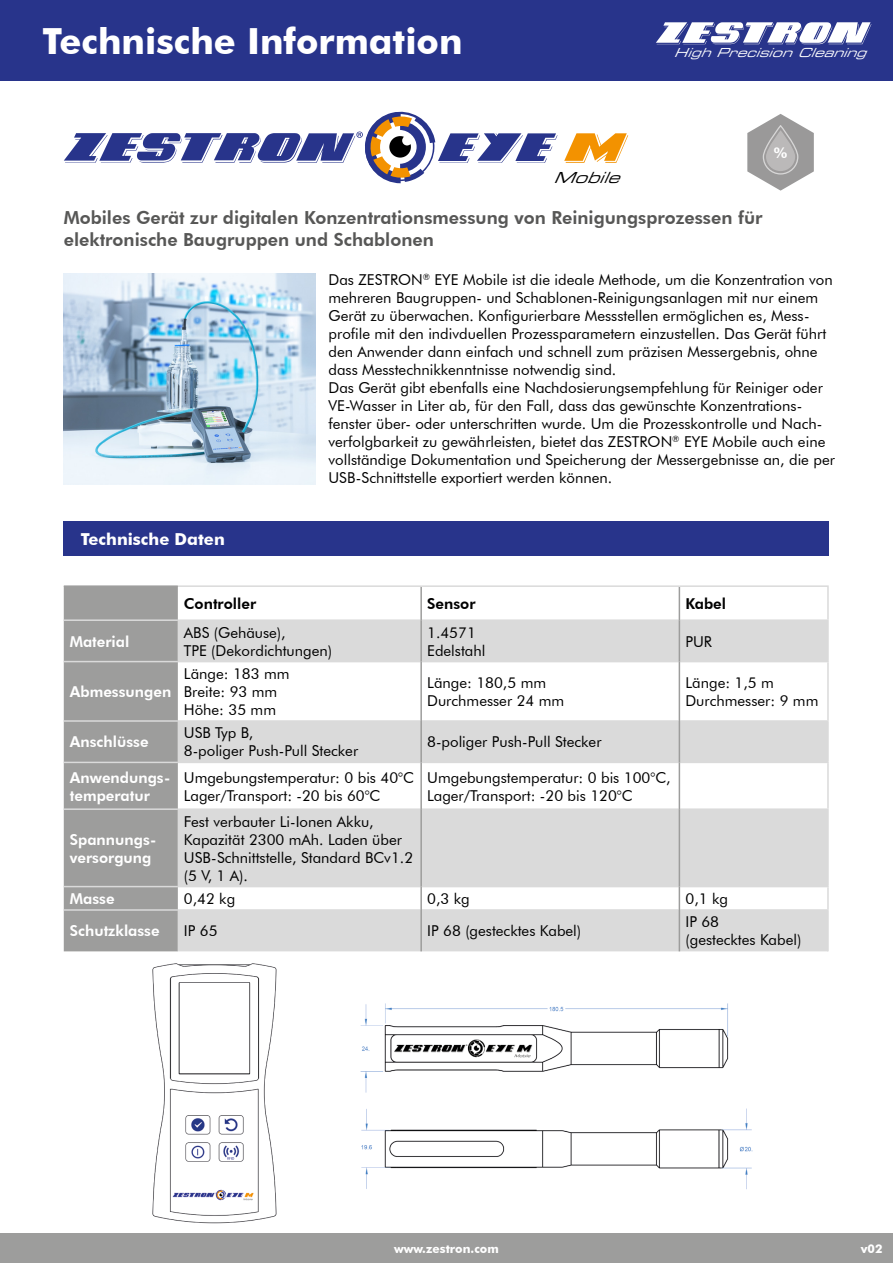
<style>
.page{position:relative;width:893px;height:1263px;background:#fff}
.page>*{position:absolute;margin:0;border:0;box-sizing:border-box;transform-origin:0 0}
.t1{font:700 36px "Futura BT";color:#fff}
.t2{font:800 18px/21.6px "Futura BT";color:#575756}
.t3{font:700 16.5px "Futura BT";color:#fff}
.t4{font:italic 15.3px "Eurostile LT Std Ex 2";color:#000}
.t5{font:15px/18px "Futura BT";color:#000}
.t6{font:800 15px/18px "Futura BT";color:#fff}
.t7{font:800 15px "Futura BT";color:#000}
.t8{font:700 14.7px "Futura BT";color:#fff}
.t9{font:italic 12.45px "Eurostile LT Std Ex 2";color:#fff}
.t10{font:700 12px "Futura BT";color:#fff}
</style>
<div class="page">
<div style="left:0;top:0;width:893px;height:81px;background:#28348b"></div>
<svg style="left:656px;top:22px;width:215px;height:22px"></svg>
<svg style="left:64px;top:111px;width:493px;height:72px"></svg>
<svg style="left:564px;top:133px;width:64px;height:30px"></svg>
<svg style="left:747px;top:114px;width:67px;height:77px"></svg>
<svg style="left:763px;top:126px;width:35px;height:48px"></svg>
<div style="left:763px;top:125px;width:35px;height:50px;border:1px solid #fff;border-radius:17px"></div>
<svg style="left:766px;top:130px;width:29px;height:41px"></svg>
<img style="left:64px;top:273px;width:252px;height:212px">
<div style="left:64px;top:522px;width:765px;height:34px;background:#28348b"></div>
<div style="left:64px;top:587px;width:114px;height:364px;background:#9d9d9c"></div>
<svg style="left:178px;top:621px;width:649px;height:330px;fill:#dadada"></svg>
<hr style="left:178px;top:585px;width:243px;height:2px;background:#dadada">
<hr style="left:421px;top:585px;width:258px;height:2px;background:#dadada">
<hr style="left:679px;top:585px;width:150px;height:2px;background:#dadada">
<hr style="left:827px;top:587px;width:2px;height:32px;background:#dadada">
<hr style="left:64px;top:619px;width:114px;height:2px;background:#dadada">
<hr style="left:178px;top:619px;width:242px;height:2px;background:#dadada">
<hr style="left:422px;top:619px;width:257px;height:2px;background:#dadada">
<hr style="left:680px;top:619px;width:149px;height:2px;background:#dadada">
<hr style="left:827px;top:621px;width:2px;height:40px;background:#dadada">
<hr style="left:64px;top:661px;width:114px;height:1px;background:#dadada">
<hr style="left:178px;top:661px;width:242px;height:1px;background:#dadada">
<hr style="left:422px;top:661px;width:257px;height:1px;background:#dadada">
<hr style="left:680px;top:661px;width:149px;height:1px;background:#dadada">
<hr style="left:827px;top:662px;width:2px;height:58px;background:#dadada">
<hr style="left:64px;top:720px;width:114px;height:2px;background:#dadada">
<hr style="left:178px;top:720px;width:242px;height:2px;background:#dadada">
<hr style="left:422px;top:720px;width:257px;height:2px;background:#dadada">
<hr style="left:680px;top:720px;width:149px;height:2px;background:#dadada">
<hr style="left:827px;top:722px;width:2px;height:40px;background:#dadada">
<hr style="left:64px;top:762px;width:114px;height:1px;background:#dadada">
<hr style="left:178px;top:762px;width:242px;height:1px;background:#dadada">
<hr style="left:422px;top:762px;width:257px;height:1px;background:#dadada">
<hr style="left:680px;top:762px;width:149px;height:1px;background:#dadada">
<hr style="left:827px;top:763px;width:2px;height:45px;background:#dadada">
<hr style="left:64px;top:808px;width:114px;height:2px;background:#dadada">
<hr style="left:178px;top:808px;width:242px;height:2px;background:#dadada">
<hr style="left:422px;top:808px;width:257px;height:2px;background:#dadada">
<hr style="left:680px;top:808px;width:149px;height:2px;background:#dadada">
<hr style="left:827px;top:810px;width:2px;height:76px;background:#dadada">
<hr style="left:64px;top:886px;width:114px;height:1px;background:#dadada">
<hr style="left:178px;top:886px;width:242px;height:1px;background:#dadada">
<hr style="left:422px;top:886px;width:257px;height:1px;background:#dadada">
<hr style="left:680px;top:886px;width:149px;height:1px;background:#dadada">
<hr style="left:827px;top:887px;width:2px;height:22px;background:#dadada">
<hr style="left:64px;top:909px;width:114px;height:2px;background:#dadada">
<hr style="left:178px;top:909px;width:242px;height:2px;background:#dadada">
<hr style="left:422px;top:909px;width:257px;height:2px;background:#dadada">
<hr style="left:680px;top:909px;width:149px;height:2px;background:#dadada">
<hr style="left:827px;top:911px;width:2px;height:40px;background:#dadada">
<hr style="left:64px;top:585px;width:114px;height:2px;background:#9d9d9c">
<hr style="left:420px;top:587px;width:2px;height:33px;background:#9d9d9c">
<hr style="left:420px;top:620px;width:2px;height:42px;background:#9d9d9c">
<hr style="left:420px;top:662px;width:2px;height:59px;background:#9d9d9c">
<hr style="left:420px;top:721px;width:2px;height:41px;background:#9d9d9c">
<hr style="left:420px;top:762px;width:2px;height:47px;background:#9d9d9c">
<hr style="left:420px;top:809px;width:2px;height:77px;background:#9d9d9c">
<hr style="left:420px;top:886px;width:2px;height:24px;background:#9d9d9c">
<hr style="left:420px;top:910px;width:2px;height:41px;background:#9d9d9c">
<hr style="left:679px;top:587px;width:1px;height:33px;background:#9d9d9c">
<hr style="left:679px;top:620px;width:1px;height:42px;background:#9d9d9c">
<hr style="left:679px;top:662px;width:1px;height:59px;background:#9d9d9c">
<hr style="left:679px;top:721px;width:1px;height:41px;background:#9d9d9c">
<hr style="left:679px;top:762px;width:1px;height:47px;background:#9d9d9c">
<hr style="left:679px;top:809px;width:1px;height:77px;background:#9d9d9c">
<svg style="left:679px;top:886px;width:1px;height:24px"></svg>
<hr style="left:679px;top:910px;width:1px;height:41px;background:#9d9d9c">
<div style="left:0;top:1233px;width:893px;height:30px;background:#9d9d9c"></div>
<img style="left:152px;top:963px;width:125px;height:261px">
<img style="left:360px;top:1003px;width:393px;height:187px">
<h1 class="t1" style="left:43px;top:19px;width:421px">Technische Information</h1>
<p class="t4" style="left:554px;top:167px;width:76px">Mobile</p>
<p class="t9" style="left:674px;top:44px;width:201px">HighPrecisionCleaning</p>
<p class="t8" style="left:774px;top:144px;width:15px">%</p>
<p class="t2" style="left:64px;top:207px;width:700px">Mobiles Gerät zur digitalen Konzentrationsmessung von Reinigungsprozessen für elektronische Baugruppen und Schablonen</p>
<p class="t5" style="left:328px;top:271px;width:508px">Das ZESTRON<sup>®</sup> EYE Mobile ist die ideale Methode, um die Konzentration von mehreren Baugruppen- und Schablonen-Reinigungsanlagen mit nur einem Gerät zu überwachen. Konfigurierbare Messstellen ermöglichen es, Mess&shy;profile mit den indivduellen Prozessparametern einzustellen. Das Gerät führt den Anwender dann einfach und schnell zum präzisen Messergebnis, ohne dass Messtechnikkenntnisse notwendig sind.<br>Das Gerät gibt ebenfalls eine Nachdosierungsempfehlung für Reiniger oder VE-Wasser in Liter ab, für den Fall, dass das gewünschte Konzentrations&shy;fenster über- oder unterschritten wurde. Um die Prozesskontrolle und Nach&shy;verfolgbarkeit zu gewährleisten, bietet das ZESTRON<sup>®</sup> EYE Mobile auch eine vollständige Dokumentation und Speicherung der Messergebnisse an, die per USB-Schnittstelle exportiert werden können.</p>
<p class="t3" style="left:81px;top:529px;width:145px">Technische Daten</p>
<p class="t7" style="left:184px;top:594px;width:74px">Controller</p>
<p class="t7" style="left:427px;top:594px;width:50px">Sensor</p>
<p class="t7" style="left:685px;top:594px;width:42px">Kabel</p>
<p class="t6" style="left:70px;top:632px;width:61px">Material</p>
<p class="t5" style="left:184px;top:623px;width:150px">ABS (Gehäuse),<br>TPE (Dekordichtungen)</p>
<p class="t5" style="left:427px;top:623px;width:60px">1.4571<br>Edelstahl</p>
<p class="t5" style="left:685px;top:632px;width:28px">PUR</p>
<p class="t6" style="left:70px;top:682px;width:103px">Abmessungen</p>
<p class="t5" style="left:184px;top:664px;width:107px">Länge: 183 mm<br>Breite: 93 mm<br>Höhe: 35 mm</p>
<p class="t5" style="left:427px;top:673px;width:139px">Länge: 180,5 mm<br>Durchmesser 24 mm</p>
<p class="t5" style="left:685px;top:673px;width:134px">Länge: 1,5 m<br>Durchmesser: 9 mm</p>
<p class="t6" style="left:70px;top:733px;width:80px">Anschlüsse</p>
<p class="t5" style="left:184px;top:724px;width:176px">USB Typ B,<br>8-poliger Push-Pull Stecker</p>
<p class="t5" style="left:427px;top:733px;width:176px">8-poliger Push-Pull Stecker</p>
<p class="t6" style="left:70px;top:768px;width:102px">Anwendungs&shy;temperatur</p>
<p class="t5" style="left:184px;top:768px;width:232px">Umgebungstemperatur: 0 bis 40°C<br>Lager/Transport: -20 bis 60°C</p>
<p class="t5" style="left:427px;top:768px;width:245px">Umgebungstemperatur: 0 bis 100°C,<br>Lager/Transport: -20 bis 120°C</p>
<p class="t6" style="left:70px;top:830px;width:88px">Spannungs&shy;versorgung</p>
<p class="t5" style="left:184px;top:812px;width:231px">Fest verbauter Li-Ionen Akku,<br>Kapazität 2300 mAh. Laden über<br>USB-Schnittstelle, Standard BCv1.2 (5 V, 1 A).</p>
<p class="t6" style="left:70px;top:889px;width:46px">Masse</p>
<p class="t5" style="left:184px;top:889px;width:53px">0,42 kg</p>
<p class="t5" style="left:427px;top:889px;width:44px">0,3 kg</p>
<p class="t5" style="left:685px;top:889px;width:44px">0,1 kg</p>
<p class="t6" style="left:70px;top:922px;width:91px">Schutzklasse</p>
<p class="t5" style="left:184px;top:922px;width:35px">IP 65</p>
<p class="t5" style="left:427px;top:922px;width:155px">IP 68 (gestecktes Kabel)</p>
<p class="t5" style="left:685px;top:913px;width:117px">IP 68<br>(gestecktes Kabel)</p>
<p class="t10" style="left:394px;top:1241px;width:106px">www.zestron.com</p>
<p class="t10" style="left:861px;top:1241px;width:23px">v02</p>
</div>
